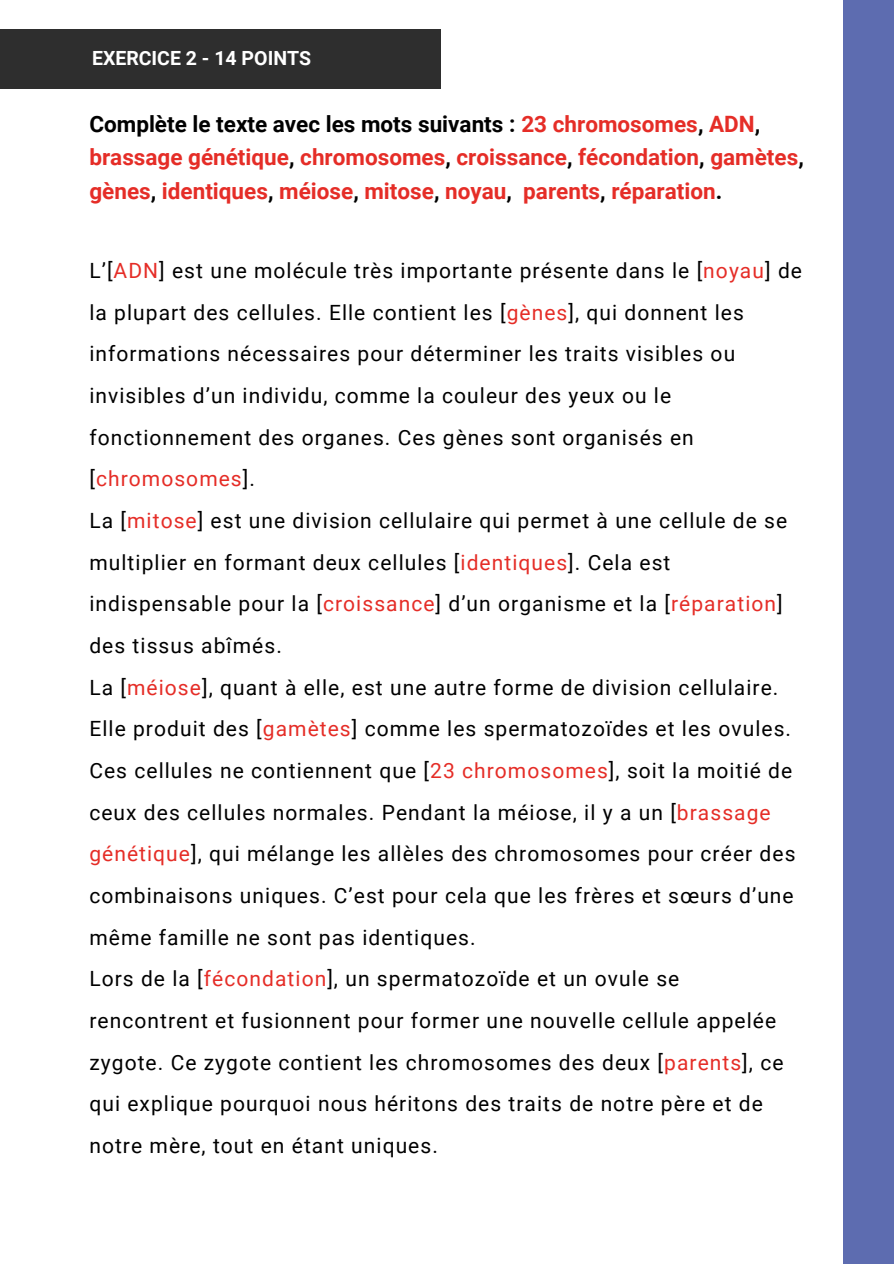
<style>
.page{position:relative;width:894px;height:1264px;background:#fff}
.page>*{position:absolute;margin:0;border:0;box-sizing:border-box;transform-origin:0 0}
.t1{font:700 22.5px/33.8px "Roboto";color:#e52d27}
.t2{font:21px/41.7px "Roboto";letter-spacing:.05em;color:#000}
.t3{font:700 19.5px "Roboto";color:#fff}
.s1{color:#000}
.s2{color:#e52d27}
</style>
<div class="page">
<div style="left:843px;top:0;width:50px;height:1263px;background:#5d6cb0"></div>
<div style="left:0;top:30px;width:440px;height:59px;background:#2e2e2e"></div>
<p class="t3" style="left:92px;top:46px;width:221px">EXERCICE 2 - 14 POINTS</p>
<h1 class="t1" style="left:89px;top:107px;width:715px"><span class="s1">Complète le texte avec les mots suivants :</span> 23 chromosomes<span class="s1">,</span> ADN<span class="s1">, </span>brassage génétique<span class="s1">,</span> chromosomes<span class="s1">,</span> croissance<span class="s1">,</span> fécondation<span class="s1">,</span> gamètes<span class="s1">, </span>gènes<span class="s1">,</span> identiques<span class="s1">,</span> méiose<span class="s1">,</span> mitose<span class="s1">,</span> noyau<span class="s1">,</span> parents<span class="s1">,</span> réparation<span class="s1">.</span></h1>
<h2 class="t2" style="left:89px;top:250px;width:714px">L’[<span class="s2">ADN</span>] est une molécule très importante présente dans le [<span class="s2">noyau</span>] de la plupart des cellules. Elle contient les [<span class="s2">gènes</span>], qui donnent les informations nécessaires pour déterminer les traits visibles ou invisibles d’un individu, comme la couleur des yeux ou le fonctionnement des organes. Ces gènes sont organisés en [<span class="s2">chromosomes</span>].<br>La [<span class="s2">mitose</span>] est une division cellulaire qui permet à une cellule de se multiplier en formant deux cellules [<span class="s2">identiques</span>]. Cela est indispensable pour la [<span class="s2">croissance</span>] d’un organisme et la [<span class="s2">réparation</span>] des tissus abîmés.<br>La [<span class="s2">méiose</span>], quant à elle, est une autre forme de division cellulaire.<br>Elle produit des [<span class="s2">gamètes</span>] comme les spermatozoïdes et les ovules.<br>Ces cellules ne contiennent que [<span class="s2">23 chromosomes</span>], soit la moitié de ceux des cellules normales. Pendant la méiose, il y a un [<span class="s2">brassage génétique</span>], qui mélange les allèles des chromosomes pour créer des combinaisons uniques. C’est pour cela que les frères et sœurs d’une même famille ne sont pas identiques.<br>Lors de la [<span class="s2">fécondation</span>], un spermatozoïde et un ovule se rencontrent et fusionnent pour former une nouvelle cellule appelée zygote. Ce zygote contient les chromosomes des deux [<span class="s2">parents</span>], ce qui explique pourquoi nous héritons des traits de notre père et de notre mère, tout en étant uniques.</h2>
</div>
